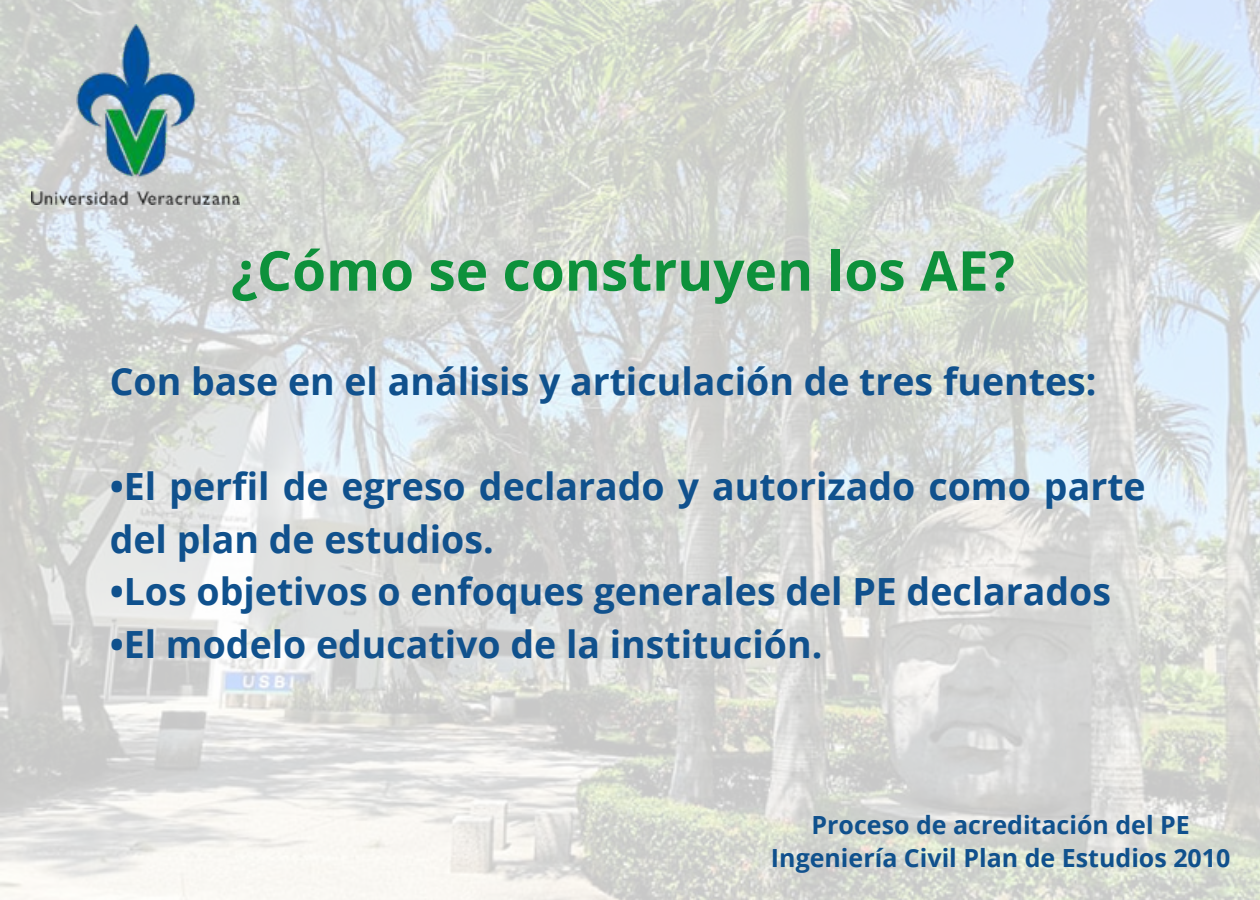
<style>
.page{position:relative;width:1260px;height:900px;background:#fff}
.page>*{position:absolute;margin:0;border:0;box-sizing:border-box;transform-origin:0 0}
.t1{font:700 55px "Open Sans";color:#0d913b}
.t2{font:700 37.5px/52.5px "Open Sans";color:#10518d}
.t3{font:700 25px/33.8px "Open Sans";color:#10518d;text-align:center}
</style>
<div class="page">
<img style="left:0;top:0;width:1260px;height:900px">
<img style="left:31px;top:24px;width:208px;height:180px">
<h1 class="t1" style="left:231px;top:232px;width:786px">¿Cómo se construyen los AE?</h1>
<p class="t2" style="left:110px;top:354px;width:988px">Con base en el análisis y articulación de tres fuentes:</p>
<p class="t2" style="left:110px;top:459px;width:1038px">•El perfil de egreso declarado y autorizado como parte del plan de estudios.</p>
<p class="t2" style="left:110px;top:564px;width:1003px">•Los objetivos o enfoques generales del PE declarados</p>
<p class="t2" style="left:110px;top:617px;width:714px">•El modelo educativo de la institución.</p>
<p class="t3" style="left:771px;top:807px;width:461px">Proceso de acreditación del PE<br>Ingeniería Civil Plan de Estudios 2010</p>
</div>
